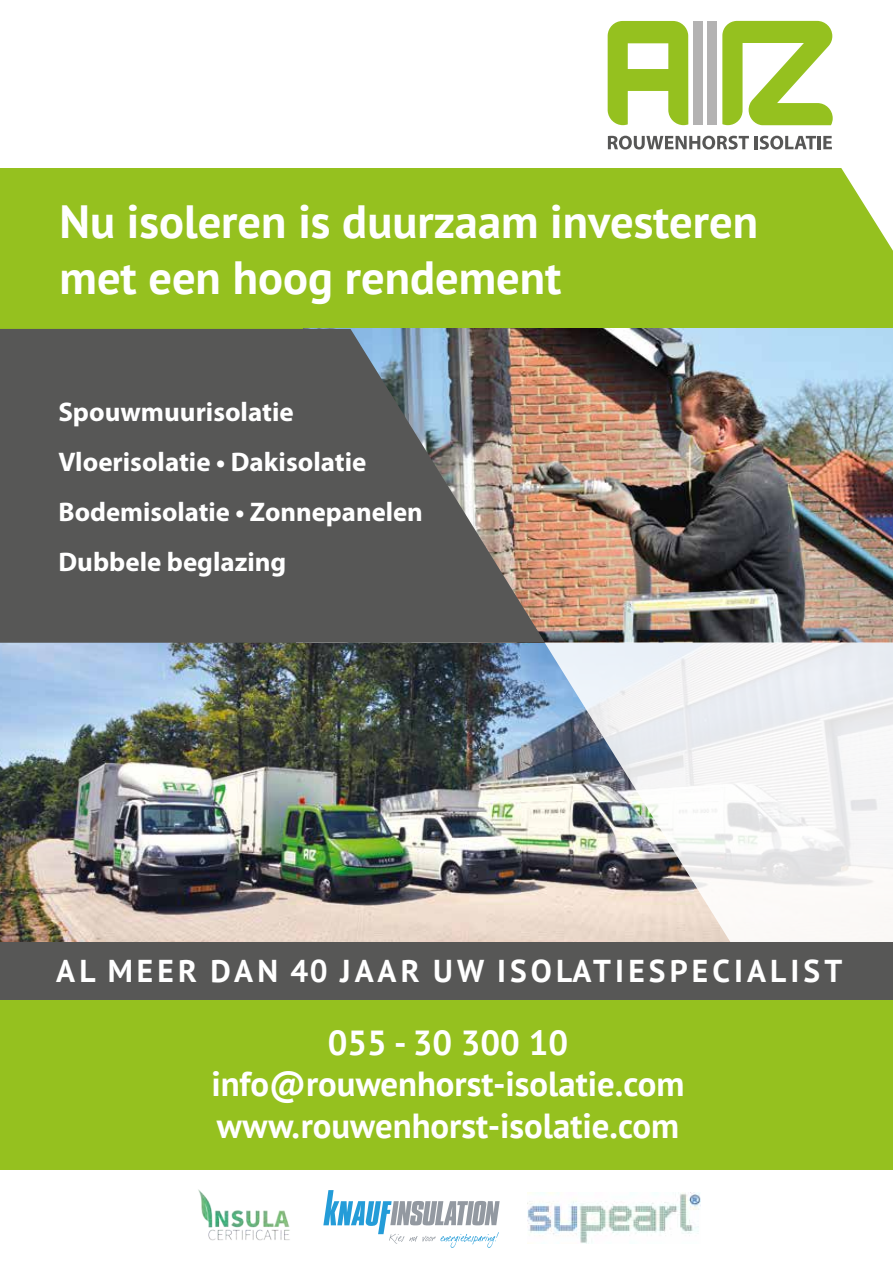
<style>
.page{position:relative;width:893px;height:1263px;background:#fff}
.page>*{position:absolute;margin:0;border:0;box-sizing:border-box;transform-origin:0 0}
.t1{font:700 46.5px/55.8px "PT Sans";color:#fff}
.t2{font:700 34.8px/41.7px "PT Sans";color:#fff;text-align:center}
.t3{font:700 31.5px "PT Sans";letter-spacing:.13em;color:#fff}
.t4{font:700 27px/49.9px "Myriad Pro";color:#fff}
</style>
<div class="page">
<img style="left:198px;top:1189px;width:92px;height:52px">
<svg style="left:323px;top:1190px;width:177px;height:58px"></svg>
<img style="left:528px;top:1193px;width:172px;height:50px">
<div style="left:0;top:168px;width:893px;height:1001px;background:#95c11f"></div>
<img style="left:0;top:643px;width:545px;height:300px">
<img style="left:545px;top:329px;width:348px;height:313px">
<svg style="left:0;top:329px;width:545px;height:314px;background:#646160"></svg>
<svg style="left:545px;top:642px;width:348px;height:301px;background:#dcdcdd"></svg>
<div style="left:0;top:943px;width:893px;height:57px;background:#575756"></div>
<svg style="left:608px;top:21px;width:285px;height:230px"></svg>
<h1 class="t1" style="left:60px;top:193px;width:700px">Nu isoleren is duurzaam investeren met een hoog rendement</h1>
<p class="t4" style="left:58px;top:386px;width:366px">Spouwmuurisolatie<br>Vloerisolatie • Dakisolatie<br>Bodemisolatie • Zonnepanelen<br>Dubbele beglazing</p>
<p class="t3" style="left:56px;top:950px;width:787px">AL MEER DAN 40 JAAR UW ISOLATIESPECIALIST</p>
<p class="t2" style="left:211px;top:1021px;width:475px">055 - 30 300 10 info@rouwenhorst-isolatie.com www.rouwenhorst-isolatie.com</p>
</div>
